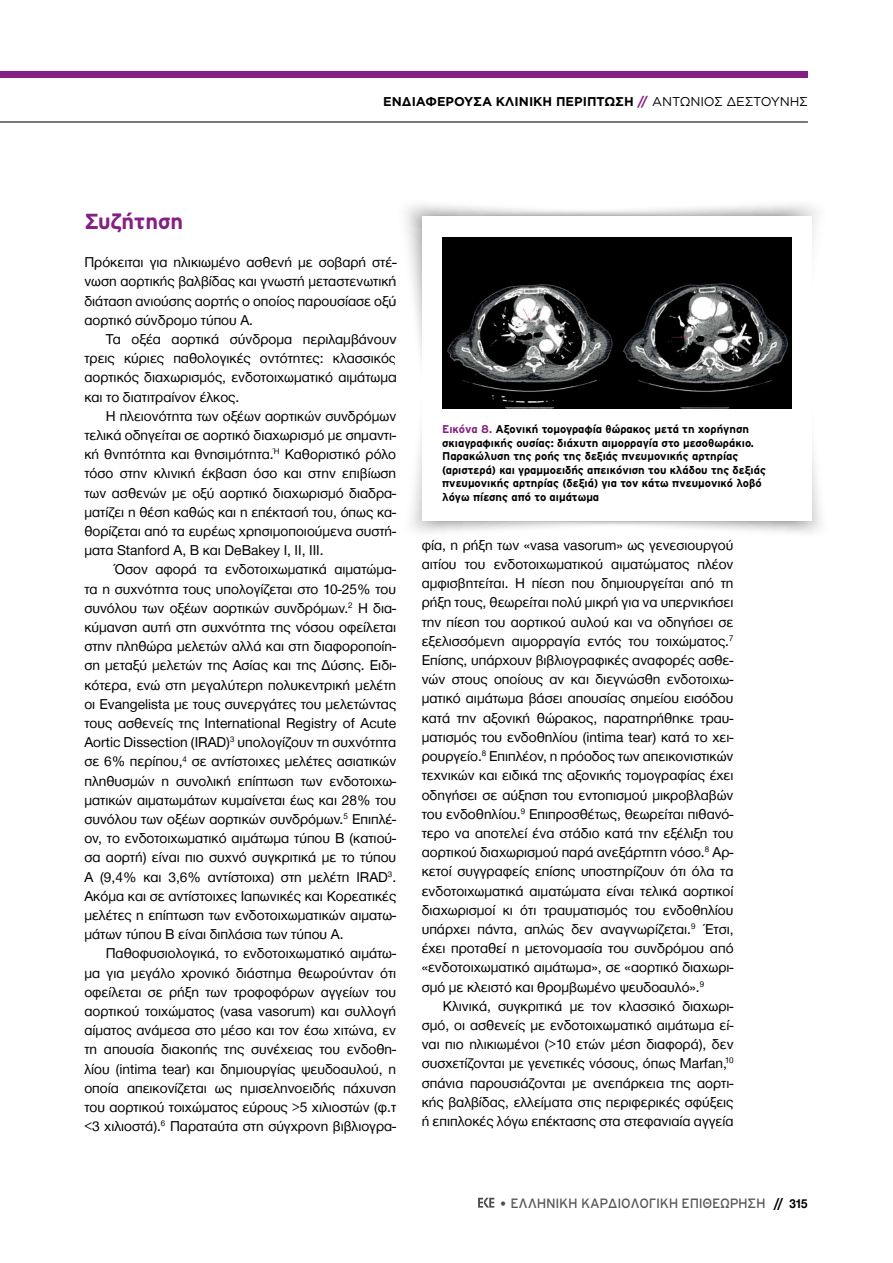
<style>
.page{position:relative;width:893px;height:1263px;background:#fff}
.page>*{position:absolute;margin:0;border:0;box-sizing:border-box;transform-origin:0 0}
.t1{font:700 21.75px "Interstate GR";color:#851f83}
.t2{font:14.7px/19.2px "Helvetica Neue Greek";color:#000;text-align:justify}
.t3{font:13.5px "Interstate GR";letter-spacing:-.02em;color:#58595b}
.t4{font:700 12.75px "Gotham Greek";color:#000}
.t5{font:700 11.25px/13.5px "Interstate GR";color:#000}
.s1{color:#851f83}
.s2{font-weight:400}
.s3{font-family:"Helvetica Neue Greek";color:#4d4d4f}
.s4{font-family:"Futura TGR";font-weight:700;color:#000}
.s5{font-family:"Helvetica Neue Greek";font-weight:700;color:#000}
</style>
<div class="page">
<svg style="left:478px;top:1198px;width:16px;height:9px"></svg>
<hr style="left:0;top:121px;width:808px;height:1px;background:#000">
<div style="left:0;top:72px;width:808px;height:6px;background:#851f83"></div>
<img style="left:442px;top:237px;width:349px;height:171px">
<p class="t4" style="left:383px;top:94px;width:426px">ΕΝΔΙΑΦΕΡΟΥΣΑ ΚΛΙΝΙΚΗ ΠΕΡΙΠΤΩΣΗ <span class="s1">//</span> <span class="s2">ΑΝΤΏΝΙΟΣ ΔΕΣΤΟΎΝΗΣ</span></p>
<h1 class="t1" style="left:84px;top:209px;width:100px">Συζήτηση</h1>
<p class="t2" style="left:84px;top:253px;width:313px">Πρόκειται για ηλικιωμένο ασθενή με σοβαρή στέ&shy;νωση αορτικής βαλβίδας και γνωστή μεταστενωτική διάταση ανιούσης αορτής ο οποίος παρουσίασε οξύ αορτικό σύνδρομο τύπου Α.</p>
<p class="t2" style="left:84px;top:329px;width:313px;text-indent:21px">Τα οξέα αορτικά σύνδρομα περιλαμβάνουν τρεις κύριες παθολογικές οντότητες: κλασσικός αορτικός διαχωρισμός, ενδοτοιχωματικό αιμάτωμα και το διατιτραίνον έλκος.</p>
<p class="t2" style="left:84px;top:406px;width:313px;text-indent:21px">Η πλειονότητα των οξέων αορτικών συνδρόμων τελικά οδηγείται σε αορτικό διαχωρισμό με σημαντι&shy;κή θνητότητα και θνησιμότητα.<sup>¹</sup> Καθοριστικό ρόλο τόσο στην κλινική έκβαση όσο και στην επιβίωση των ασθενών με οξύ αορτικό διαχωρισμό διαδρα&shy;ματίζει η θέση καθώς και η επέκτασή του, όπως κα&shy;θορίζεται από τα ευρέως χρησιμοποιούμενα συστή&shy;ματα Stanford Α, Β και DeBakey Ι, ΙΙ, ΙΙΙ.</p>
<p class="t2" style="left:84px;top:560px;width:313px;text-indent:30px">Όσον αφορά τα ενδοτοιχωματικά αιματώμα&shy;τα η συχνότητα τους υπολογίζεται στο 10-25% του συνόλου των οξέων αορτικών συνδρόμων.<sup>2</sup> Η δια&shy;κύμανση αυτή στη συχνότητα της νόσου οφείλεται στην πληθώρα μελετών αλλά και στη διαφοροποίη&shy;ση μεταξύ μελετών της Ασίας και της Δύσης. Ειδι&shy;κότερα, ενώ στη μεγαλύτερη πολυκεντρική μελέτη οι Evangelista με τους συνεργάτες του μελετώντας τους ασθενείς της International Registry of Acute Aortic Dissection (IRAD)<sup>3</sup> υπολογίζουν τη συχνότητα σε 6% περίπου,<sup>4</sup> σε αντίστοιχες μελέτες ασιατικών πληθυσμών η συνολική επίπτωση των ενδοτοιχω&shy;ματικών αιματωμάτων κυμαίνεται έως και 28% του συνόλου των οξέων αορτικών συνδρόμων.<sup>5</sup> Επιπλέ&shy;ον, το ενδοτοιχωματικό αιμάτωμα τύπου Β (κατιού&shy;σα αορτή) είναι πιο συχνό συγκριτικά με το τύπου Α (9,4% και 3,6% αντίστοιχα) στη μελέτη IRAD<sup>3</sup>.<br>Ακόμα και σε αντίστοιχες Ιαπωνικές και Κορεατικές μελέτες η επίπτωση των ενδοτοιχωματικών αιματω&shy;μάτων τύπου Β είναι διπλάσια των τύπου Α.</p>
<p class="t2" style="left:84px;top:944px;width:313px;text-indent:21px">Παθοφυσιολογικά, το ενδοτοιχωματικό αιμάτω&shy;μα για μεγάλο χρονικό διάστημα θεωρούνταν ότι οφείλεται σε ρήξη των τροφοφόρων αγγείων του αορτικού τοιχώματος (vasa vasorum) και συλλογή αίματος ανάμεσα στο μέσο και τον έσω χιτώνα, εν τη απουσία διακοπής της συνέχειας του ενδοθη&shy;λίου (intima tear) και δημιουργίας ψευδοαυλού, η οποία απεικονίζεται ως ημισεληνοειδής πάχυνση του αορτικού τοιχώματος εύρους &gt;5 χιλιοστών (φ.τ &lt;3 χιλιοστά).<sup>6</sup> Παραταύτα στη σύγχρονη βιβλιογρα-</p>
<p class="t5" style="left:442px;top:423px;width:325px"><span class="s1">Εικόνα 8.</span> Αξονική τομογραφία θώρακος μετά τη χορήγηση σκιαγραφικής ουσίας: διάχυτη αιμορραγία στο μεσοθωράκιο.<br>Παρακώλυση της ροής της δεξιάς πνευμονικής αρτηρίας (αριστερά) και γραμμοειδής απεικόνιση του κλάδου της δεξιάς πνευμονικής αρτηρίας (δεξιά) για τον κάτω πνευμονικό λοβό λόγω πίεσης από το αιμάτωμα</p>
<p class="t2" style="left:422px;top:535px;width:313px">φία, η ρήξη των «vasa vasorum» ως γενεσιουργού αιτίου του ενδοτοιχωματικού αιματώματος πλέον αμφισβητείται. Η πίεση που δημιουργείται από τη ρήξη τους, θεωρείται πολύ μικρή για να υπερνικήσει την πίεση του αορτικού αυλού και να οδηγήσει σε εξελισσόμενη αιμορραγία εντός του τοιχώματος.<sup>7<br></sup>Eπίσης, υπάρχουν βιβλιογραφικές αναφορές ασθε&shy;νών στους οποίους αν και διεγνώσθη ενδοτοιχω&shy;ματικό αιμάτωμα βάσει απουσίας σημείου εισόδου κατά την αξονική θώρακος, παρατηρήθηκε τραυ&shy;ματισμός του ενδοθηλίου (intima tear) κατά το χει&shy;ρουργείο.<sup>8</sup> Eπιπλέον, η πρόοδος των απεικονιστικών τεχνικών και ειδικά της αξονικής τομογραφίας έχει οδηγήσει σε αύξηση του εντοπισμού μικροβλαβών του ενδοθηλίου.<sup>9</sup> Επιπροσθέτως, θεωρείται πιθανό&shy;τερο να αποτελεί ένα στάδιο κατά την εξέλιξη του αορτικού διαχωρισμού παρά ανεξάρτητη νόσο.<sup>8</sup> Αρ&shy;κετοί συγγραφείς επίσης υποστηρίζουν ότι όλα τα ενδοτοιχωματικά αιματώματα είναι τελικά αορτικοί διαχωρισμοί κι ότι τραυματισμός του ενδοθηλίου υπάρχει πάντα, απλώς δεν αναγνωρίζεται.<sup>9</sup> Έτσι, έχει προταθεί η μετονομασία του συνδρόμου από «ενδοτοιχωματικό αιμάτωμα», σε «αορτικό διαχωρι&shy;σμό με κλειστό και θρομβωμένο ψευδοαυλό».<sup>9</sup></p>
<p class="t2" style="left:422px;top:996px;width:313px;text-indent:21px">Κλινικά, συγκριτικά με τον κλασσικό διαχωρι&shy;σμό, οι ασθενείς με ενδοτοιχωματικό αιμάτωμα εί&shy;ναι πιο ηλικιωμένοι (&gt;10 ετών μέση διαφορά), δεν συσχετίζονται με γενετικές νόσους, όπως Marfan,<sup>10 </sup>σπάνια παρουσιάζονται με ανεπάρκεια της αορτι&shy;κής βαλβίδας, ελλείματα στις περιφερικές σφύξεις ή επιπλοκές λόγω επέκτασης στα στεφανιαία αγγεία</p>
<p class="t3" style="left:499px;top:1195px;width:310px"><span class="s3">•</span> EΛΛΗΝΙΚΗ ΚΑΡΔΙΟΛΟΓΙΚΗ ΕΠΙΘΕΩΡΗΣΗ <span class="s4">//</span> <span class="s5">315</span></p>
</div>
